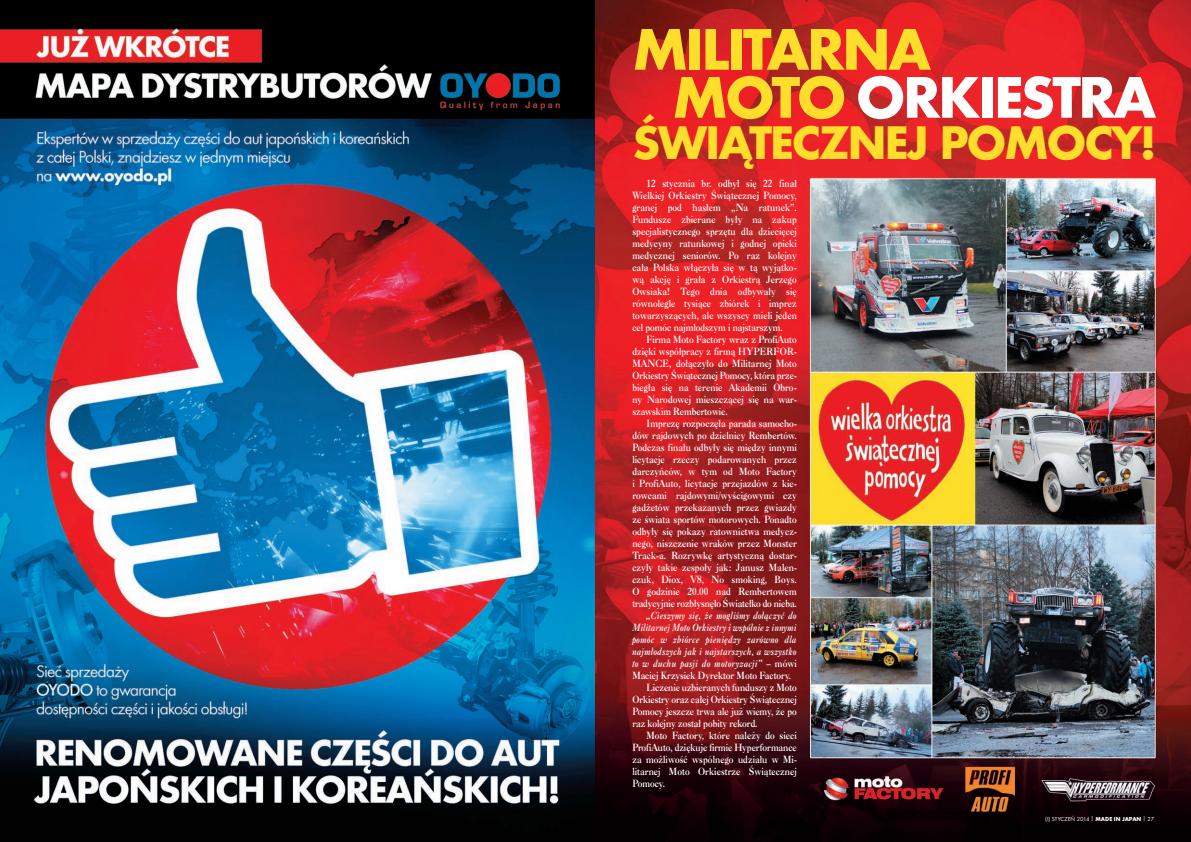
<style>
.page{position:relative;width:1191px;height:842px;background:#fff}
.page>*{position:absolute;margin:0;border:0;box-sizing:border-box;transform-origin:0 0}
.t1{font:700 61px/48px "Futura TOT";letter-spacing:-.05em;color:#ffdd2b}
.t2{font:700 49px "Futura TOT";letter-spacing:-.05em;color:#ffdd2b}
.t3{font:700 10px "Caslon PL";letter-spacing:.01em;color:#fff;scale:.85 1}
.t4{font:italic 700 10px "Caslon PL";letter-spacing:.01em;color:#fff;scale:.85 1}
.t5{font:700 10px "Caslon PL";letter-spacing:-.01em;color:#fff;scale:.85 1}
.t6{font:italic 700 10px "Caslon PL";letter-spacing:-.01em;color:#fff;scale:.85 1}
.t7{font:6px "Futura TOT";color:#fff}
.s1{color:#fff}
.s2{font-style:normal}
.s3{font-weight:700}
</style>
<div class="page">
<img style="left:0;top:0;width:1191px;height:842px">
<p class="t1" style="left:672px;top:25px;width:486px;text-indent:-40px">MILITARNA<br>MOTO <span class="s1">ORKIESTRA</span></p>
<p class="t2" style="left:632px;top:113px;width:525px">ŚWIĄTECZNEJ POMOCY!</p>
<p class="t3" style="left:646px;top:180px;width:178px">12 stycznia br. odbył si´ 22 finał</p>
<p class="t3" style="left:632px;top:192px;width:195px">Wielkiej Orkiestry Âwiàtecznej Pomocy,</p>
<p class="t3" style="left:632px;top:204px;width:195px">granej pod hasłem „Na ratunek”.</p>
<p class="t3" style="left:632px;top:216px;width:195px">Fundusze zbierane były na zakup</p>
<p class="t3" style="left:632px;top:228px;width:195px">specjalistycznego sprz´tu dla dzieci´cej</p>
<p class="t3" style="left:632px;top:240px;width:195px">medycyny ratunkowej i godnej opieki</p>
<p class="t3" style="left:632px;top:252px;width:195px">medycznej seniorów. Po raz kolejny</p>
<p class="t3" style="left:632px;top:264px;width:195px">cała Polska włàczyła si´ w tà wyjàtko-</p>
<p class="t3" style="left:632px;top:276px;width:195px">wà akcj´ i grała z Orkiestrà Jerzego</p>
<p class="t3" style="left:632px;top:288px;width:195px">Owsiaka! Tego dnia odbywały si´</p>
<p class="t3" style="left:632px;top:300px;width:195px">równolegle tysiàce zbiórek i imprez</p>
<p class="t3" style="left:632px;top:312px;width:195px">towarzyszàcych, ale wszyscy mieli jeden</p>
<p class="t3" style="left:632px;top:324px;width:178px">cel pomóc najmłodszym i najstarszym.</p>
<p class="t3" style="left:646px;top:336px;width:178px">Firma Moto Factory wraz z ProfiAuto</p>
<p class="t3" style="left:632px;top:348px;width:195px">dzi´ki współpracy z firmà HYPERFOR -</p>
<p class="t3" style="left:632px;top:360px;width:195px">MANCE, dołàczyło do Militarnej Moto</p>
<p class="t3" style="left:632px;top:372px;width:195px">Orkiestry Âwiàtecznej Pomocy, która prze -</p>
<p class="t3" style="left:632px;top:384px;width:195px">biegła si´ na terenie Akademii Obro-</p>
<p class="t3" style="left:632px;top:396px;width:195px">ny Narodowej mieszczàcej si´ na war -</p>
<p class="t3" style="left:632px;top:408px;width:114px">szawskim Rembertowie.</p>
<p class="t3" style="left:646px;top:420px;width:178px">Imprez´ rozpocz´ła parada samocho -</p>
<p class="t3" style="left:632px;top:432px;width:195px">dów rajdowych po dzielnicy Rembertów.</p>
<p class="t3" style="left:632px;top:444px;width:195px">Podczas finału odbyły si´ mi´dzy innymi</p>
<p class="t3" style="left:632px;top:456px;width:195px">licytacje rzeczy podarowanych przez</p>
<p class="t3" style="left:632px;top:468px;width:195px">darczyƒców, w tym od Moto Factory</p>
<p class="t3" style="left:632px;top:480px;width:195px">i ProfiAuto, licytacje przejazdów z kie -</p>
<p class="t3" style="left:632px;top:492px;width:195px">rowcami rajdowymi/wyÊcigowymi czy</p>
<p class="t3" style="left:632px;top:504px;width:195px">gad˝etów przekazanych przez gwiazdy</p>
<p class="t3" style="left:632px;top:516px;width:195px">ze Êwiata sportów motorowych. Ponadto</p>
<p class="t3" style="left:632px;top:528px;width:195px">odbyły si´ pokazy ratownictwa medycz -</p>
<p class="t3" style="left:632px;top:540px;width:195px">nego, niszczenie wraków przez Monster</p>
<p class="t3" style="left:632px;top:552px;width:195px">Track-a. Rozrywk´ artystycznà dostar -</p>
<p class="t3" style="left:632px;top:564px;width:195px">czyły takie zespoły jak: Janusz Malen-</p>
<p class="t3" style="left:632px;top:576px;width:195px">czuk, Diox, V8, No smoking, Boys.</p>
<p class="t3" style="left:632px;top:588px;width:195px">O godzinie 20.00 nad Rembertowem</p>
<p class="t5" style="left:632px;top:600px;width:195px">tradycyjnie rozbłysn´ło Âwiatełko do nieba.</p>
<p class="t4" style="left:646px;top:612px;width:178px">„Cieszymy si´, ˝e mogliÊmy dołàczyç do</p>
<p class="t6" style="left:632px;top:624px;width:195px">Militarnej Moto Orkiestry i wspólnie z innymi</p>
<p class="t4" style="left:632px;top:636px;width:195px">pomóc w zbiórce pieni´dzy zarówno dla</p>
<p class="t4" style="left:632px;top:648px;width:195px">najmłodszych jak i najstarszych, a wszystko</p>
<p class="t4" style="left:632px;top:660px;width:195px">to w duchu pasji do motoryzacji” <span class="s2">– mówi</span></p>
<p class="t3" style="left:632px;top:672px;width:188px">Maciej Krzysiek Dyrektor Moto Factory.</p>
<p class="t3" style="left:646px;top:684px;width:178px">Liczenie uzbieranych funduszy z Moto</p>
<p class="t3" style="left:632px;top:696px;width:195px">Orkiestry oraz całej Orkiestry Âwiàtecz nej</p>
<p class="t3" style="left:632px;top:708px;width:195px">Pomocy jeszcze trwa ale ju˝ wiemy, ˝e po</p>
<p class="t3" style="left:632px;top:720px;width:149px">raz kolejny został pobity rekord.</p>
<p class="t3" style="left:646px;top:732px;width:178px">Moto Factory, które nale˝y do sieci</p>
<p class="t3" style="left:632px;top:744px;width:195px">ProfiAuto, dzi´kuje firmie Hyperfor mance</p>
<p class="t3" style="left:632px;top:756px;width:195px">za mo˝liwoÊç wspólnego udziału w Mi -</p>
<p class="t3" style="left:632px;top:768px;width:195px">litarnej Moto Orkiestrze Âwiàtecz nej</p>
<p class="t3" style="left:632px;top:780px;width:40px">Pomocy.</p>
<p class="t7" style="left:1045px;top:816px;width:110px">(I) STYCZEŃ 2014 | <span class="s3">MADE IN JAPAN</span> | 27</p>
</div>
